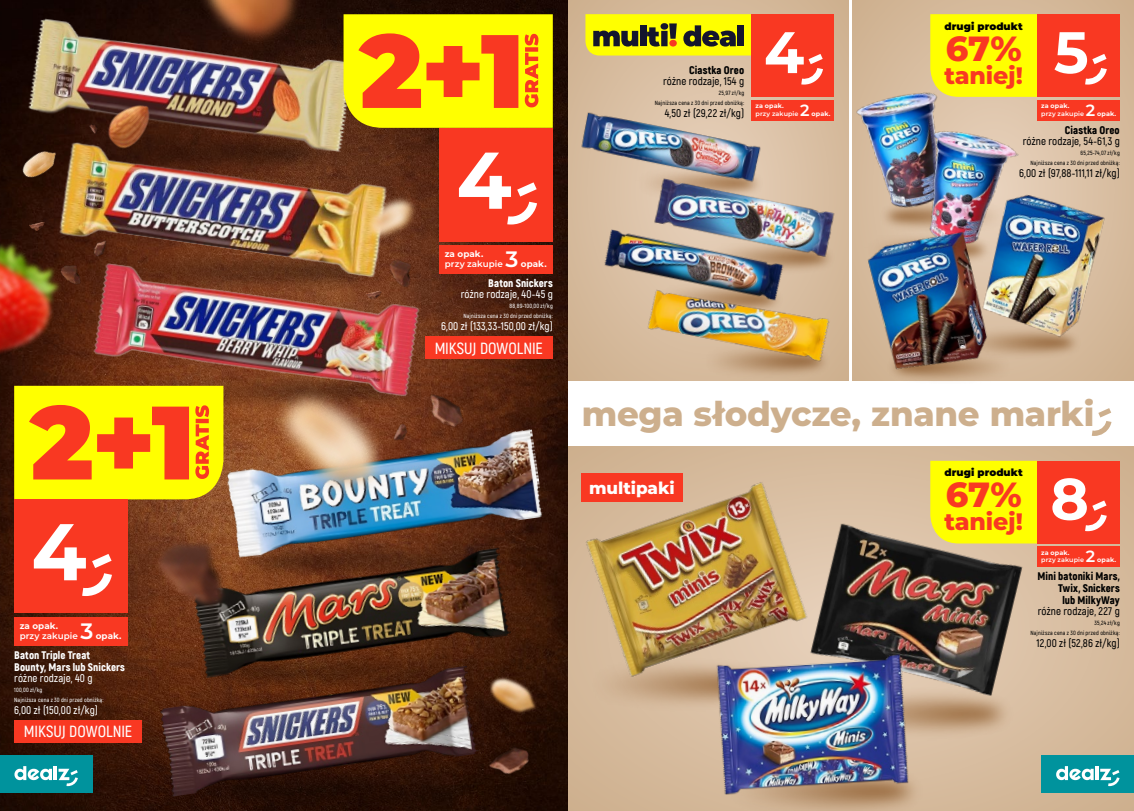
<style>
.page{position:relative;width:1134px;height:811px;background:#fff}
.page>*{position:absolute;margin:0;border:0;box-sizing:border-box;transform-origin:0 0}
.t1{font:700 80.2px "Montserrat";color:#fff}
.t2{font:700 58.4px "Montserrat";color:#fff}
.t3{font:800 34.9px "Montserrat";color:#f93822}
.t4{font:800 34px "Montserrat";letter-spacing:-.005em;color:#cdaf8d}
.t5{font:800 23.7px "Montserrat";letter-spacing:-.01em;color:#f93822}
.t6{font:600 22.3px "Montserrat";color:#fff}
.t7{font:800 16.8px "Montserrat";letter-spacing:-.005em;color:#fff}
.t8{font:600 16.2px "Montserrat";color:#fff}
.t9{font:600 16.1px "Akrobat";letter-spacing:-.005em;color:#fff}
.t10{font:600 11px "Akrobat";letter-spacing:.015em;color:#000}
.t11{font:600 11px "Akrobat";letter-spacing:.015em;color:#fff}
.t12{font:900 11px/12px "Akrobat";letter-spacing:.005em;color:#000;text-align:right}
.t13{font:900 11px/12px "Akrobat";letter-spacing:.005em;color:#fff}
.t14{font:900 10.2px "Montserrat";letter-spacing:.01em;color:#000}
.t15{font:700 8.8px "Montserrat";letter-spacing:.005em;color:#fff}
.t16{font:600 8.8px "Montserrat";letter-spacing:.005em;color:#fff}
.t17{font:700 6.4px "Montserrat";letter-spacing:.015em;color:#fff}
.t18{font:600 6.4px "Montserrat";letter-spacing:.015em;color:#fff}
.t19{font:600 6px/10px "Akrobat";letter-spacing:.03em;color:#000;text-align:right}
.t20{font:600 6px/10px "Akrobat";letter-spacing:.03em;color:#fff;text-align:right}
</style>
<div class="page">
<svg style="left:567px;top:0;width:281px;height:380px;background:#d4b99b"></svg>
<div style="left:567px;top:446px;width:567px;height:365px;background:#d5b99b"></div>
<img style="left:0;top:0;width:567px;height:811px">
<svg style="left:852px;top:0;width:282px;height:380px;background:#d6ba9c"></svg>
<img style="left:178px;top:787px;width:336px;height:24px">
<img style="left:511px;top:535px;width:50px;height:52px">
<img style="left:914px;top:700px;width:88px;height:42px">
<img style="left:703px;top:366px;width:128px;height:14px">
<img style="left:785px;top:260px;width:51px;height:17px">
<img style="left:636px;top:165px;width:128px;height:37px">
<img style="left:996px;top:343px;width:87px;height:18px">
<img style="left:879px;top:216px;width:31px;height:9px">
<img style="left:885px;top:348px;width:129px;height:33px">
<img style="left:579px;top:111px;width:183px;height:74px">
<img style="left:646px;top:283px;width:185px;height:83px">
<img style="left:653px;top:178px;width:183px;height:82px">
<img style="left:603px;top:229px;width:182px;height:73px">
<img style="left:854px;top:88px;width:104px;height:128px">
<img style="left:910px;top:125px;width:112px;height:100px">
<img style="left:864px;top:225px;width:132px;height:155px">
<img style="left:978px;top:189px;width:130px;height:154px">
<img style="left:24px;top:15px;width:332px;height:122px">
<img style="left:55px;top:137px;width:338px;height:122px">
<img style="left:95px;top:259px;width:330px;height:127px">
<img style="left:586px;top:477px;width:228px;height:206px">
<img style="left:448px;top:429px;width:96px;height:130px">
<img style="left:193px;top:547px;width:318px;height:118px">
<img style="left:159px;top:665px;width:320px;height:131px">
<img style="left:807px;top:521px;width:219px;height:179px">
<img style="left:714px;top:651px;width:200px;height:147px">
<img style="left:79px;top:79px;width:97px;height:97px">
<img style="left:179px;top:0;width:140px;height:79px">
<img style="left:343px;top:167px;width:103px;height:98px">
<img style="left:223px;top:341px;width:225px;height:211px">
<img style="left:475px;top:665px;width:77px;height:67px">
<img style="left:4px;top:125px;width:71px;height:71px">
<img style="left:28px;top:218px;width:18px;height:6px">
<img style="left:86px;top:119px;width:16px;height:17px">
<img style="left:95px;top:236px;width:16px;height:26px">
<img style="left:383px;top:252px;width:40px;height:43px">
<img style="left:413px;top:380px;width:64px;height:58px">
<img style="left:477px;top:733px;width:64px;height:54px">
<img style="left:363px;top:287px;width:20px;height:15px">
<img style="left:386px;top:411px;width:39px;height:42px">
<img style="left:110px;top:483px;width:168px;height:174px">
<img style="left:0;top:224px;width:95px;height:173px">
<svg style="left:585px;top:14px;width:166px;height:42px;background:#bebd0f"></svg>
<div style="left:669px;top:40px;width:8px;height:7px;background:#f93822;border-radius:50%"></div>
<div style="left:930px;top:14px;width:107px;height:83px;background:#ff0"></div>
<div style="left:930px;top:461px;width:107px;height:82px;background:#ff0"></div>
<svg style="left:344px;top:14px;width:209px;height:114px;background:#fabe0a"></svg>
<svg style="left:14px;top:386px;width:209px;height:113px;background:#fbbf0b"></svg>
<div style="left:425px;top:336px;width:128px;height:23px;background:#f93822"></div>
<div style="left:14px;top:720px;width:128px;height:22px;background:#f93822"></div>
<div style="left:581px;top:474px;width:101px;height:28px;background:#f93822"></div>
<div style="left:1037px;top:100px;width:83px;height:20px;background:#f93822"></div>
<div style="left:1037px;top:14px;width:83px;height:83px;background:#f93822"></div>
<div style="left:751px;top:100px;width:83px;height:20px;background:#f93822"></div>
<div style="left:751px;top:14px;width:83px;height:83px;background:#f93822"></div>
<div style="left:1037px;top:546px;width:83px;height:21px;background:#f93822"></div>
<div style="left:1037px;top:461px;width:83px;height:82px;background:#f93822"></div>
<div style="left:439px;top:245px;width:114px;height:29px;background:#f93822"></div>
<div style="left:14px;top:617px;width:114px;height:28px;background:#f93822"></div>
<div style="left:439px;top:128px;width:114px;height:113px;background:#f93822"></div>
<div style="left:14px;top:499px;width:114px;height:114px;background:#f93822"></div>
<div style="left:0;top:755px;width:92px;height:38px;background:#00939d"></div>
<svg style="left:14px;top:766px;width:38px;height:14px"></svg>
<hr style="left:54px;top:766px;width:3px;height:14px;background:#fff">
<svg style="left:59px;top:768px;width:19px;height:18px"></svg>
<div style="left:1042px;top:755px;width:92px;height:38px;background:#00939d"></div>
<svg style="left:1056px;top:766px;width:38px;height:14px"></svg>
<hr style="left:1095px;top:766px;width:3px;height:14px;background:#fff">
<svg style="left:1100px;top:768px;width:19px;height:18px"></svg>
<h1 class="t1" style="left:31px;top:494px;width:57px">4</h1>
<h3 class="t15" style="left:20px;top:619px;width:40px">za opak.</h3>
<h3 class="t16" style="left:20px;top:629px;width:60px">przy zakupie</h3>
<h3 class="t6" style="left:80px;top:615px;width:14px">3</h3>
<h3 class="t15" style="left:96px;top:629px;width:27px">opak.</h3>
<h3 class="t13" style="left:14px;top:648px;width:112px">Baton Triple Treat<br>Bounty, Mars lub Snickers</h3>
<h3 class="t11" style="left:14px;top:671px;width:80px">różne rodzaje, 40 g</h3>
<p class="t20" style="left:14px;top:684px;width:91px;text-align:left">100,00 zł/kg<br>Najniższa cena z 30 dni przed obniżką:</p>
<h3 class="t11" style="left:14px;top:703px;width:85px">6,00 zł (150,00 zł/kg)</h3>
<h3 class="t9" style="left:24px;top:722px;width:110px">MIKSUJ DOWOLNIE</h3>
<h1 class="t1" style="left:456px;top:122px;width:57px">4</h1>
<h3 class="t15" style="left:445px;top:247px;width:40px">za opak.</h3>
<h3 class="t16" style="left:445px;top:258px;width:60px">przy zakupie</h3>
<h3 class="t6" style="left:505px;top:243px;width:14px">3</h3>
<h3 class="t15" style="left:521px;top:258px;width:27px">opak.</h3>
<h3 class="t13" style="left:488px;top:277px;width:66px">Baton Snickers</h3>
<h3 class="t11" style="left:461px;top:287px;width:94px">różne rodzaje, 40-45 g</h3>
<p class="t20" style="left:463px;top:301px;width:91px">88,89-100,00 zł/kg<br>Najniższa cena z 30 dni przed obniżką:</p>
<h3 class="t11" style="left:441px;top:319px;width:113px">6,00 zł (133,33-150,00 zł/kg)</h3>
<h3 class="t9" style="left:435px;top:338px;width:110px">MIKSUJ DOWOLNIE</h3>
<h3 class="t12" style="left:689px;top:64px;width:56px">Ciastka Oreo</h3>
<h3 class="t10" style="left:663px;top:75px;width:83px">różne rodzaje, 154 g</h3>
<p class="t19" style="left:655px;top:88px;width:91px">25,97 zł/kg<br>Najniższa cena z 30 dni przed obniżką:</p>
<h3 class="t10" style="left:665px;top:107px;width:81px">4,50 zł (29,22 zł/kg)</h3>
<h2 class="t2" style="left:764px;top:10px;width:42px">4</h2>
<p class="t17" style="left:755px;top:101px;width:30px">za opak.</p>
<p class="t18" style="left:755px;top:109px;width:45px">przy zakupie</p>
<h3 class="t8" style="left:800px;top:98px;width:11px">2</h3>
<p class="t17" style="left:811px;top:109px;width:21px">opak.</p>
<h3 class="t14" style="left:944px;top:19px;width:80px">drugi produkt</h3>
<h3 class="t3" style="left:946px;top:23px;width:77px">67%</h3>
<h3 class="t5" style="left:944px;top:58px;width:80px">taniej!</h3>
<h2 class="t2" style="left:1054px;top:10px;width:36px">5</h2>
<p class="t17" style="left:1041px;top:101px;width:30px">za opak.</p>
<p class="t18" style="left:1041px;top:109px;width:45px">przy zakupie</p>
<h3 class="t8" style="left:1086px;top:98px;width:11px">2</h3>
<p class="t17" style="left:1097px;top:109px;width:21px">opak.</p>
<h3 class="t12" style="left:1065px;top:124px;width:56px">Ciastka Oreo</h3>
<h3 class="t10" style="left:1023px;top:134px;width:99px">różne rodzaje, 54-61,3 g</h3>
<p class="t19" style="left:1030px;top:148px;width:91px">65,25-74,07 zł/kg<br>Najniższa cena z 30 dni przed obniżką:</p>
<h3 class="t10" style="left:1019px;top:166px;width:102px">6,00 zł (97,88-111,11 zł/kg)</h3>
<h3 class="t4" style="left:582px;top:388px;width:514px">mega słodycze, znane marki</h3>
<h3 class="t7" style="left:589px;top:476px;width:87px">multipaki</h3>
<h3 class="t14" style="left:944px;top:465px;width:80px">drugi produkt</h3>
<h3 class="t3" style="left:946px;top:469px;width:77px">67%</h3>
<h3 class="t5" style="left:944px;top:504px;width:80px">taniej!</h3>
<h2 class="t2" style="left:1050px;top:457px;width:40px">8</h2>
<p class="t17" style="left:1041px;top:548px;width:30px">za opak.</p>
<p class="t18" style="left:1041px;top:555px;width:45px">przy zakupie</p>
<h3 class="t8" style="left:1086px;top:545px;width:11px">2</h3>
<p class="t17" style="left:1097px;top:555px;width:21px">opak.</p>
<h3 class="t12" style="left:1037px;top:570px;width:84px">Mini batoniki Mars,<br>Twix, Snickers<br>lub MilkyWay</h3>
<h3 class="t10" style="left:1038px;top:605px;width:84px">różne rodzaje, 227 g</h3>
<p class="t19" style="left:1030px;top:618px;width:91px">35,24 zł/kg<br>Najniższa cena z 30 dni przed obniżką:</p>
<h3 class="t10" style="left:1037px;top:637px;width:85px">12,00 zł (52,86 zł/kg)</h3>
</div>
